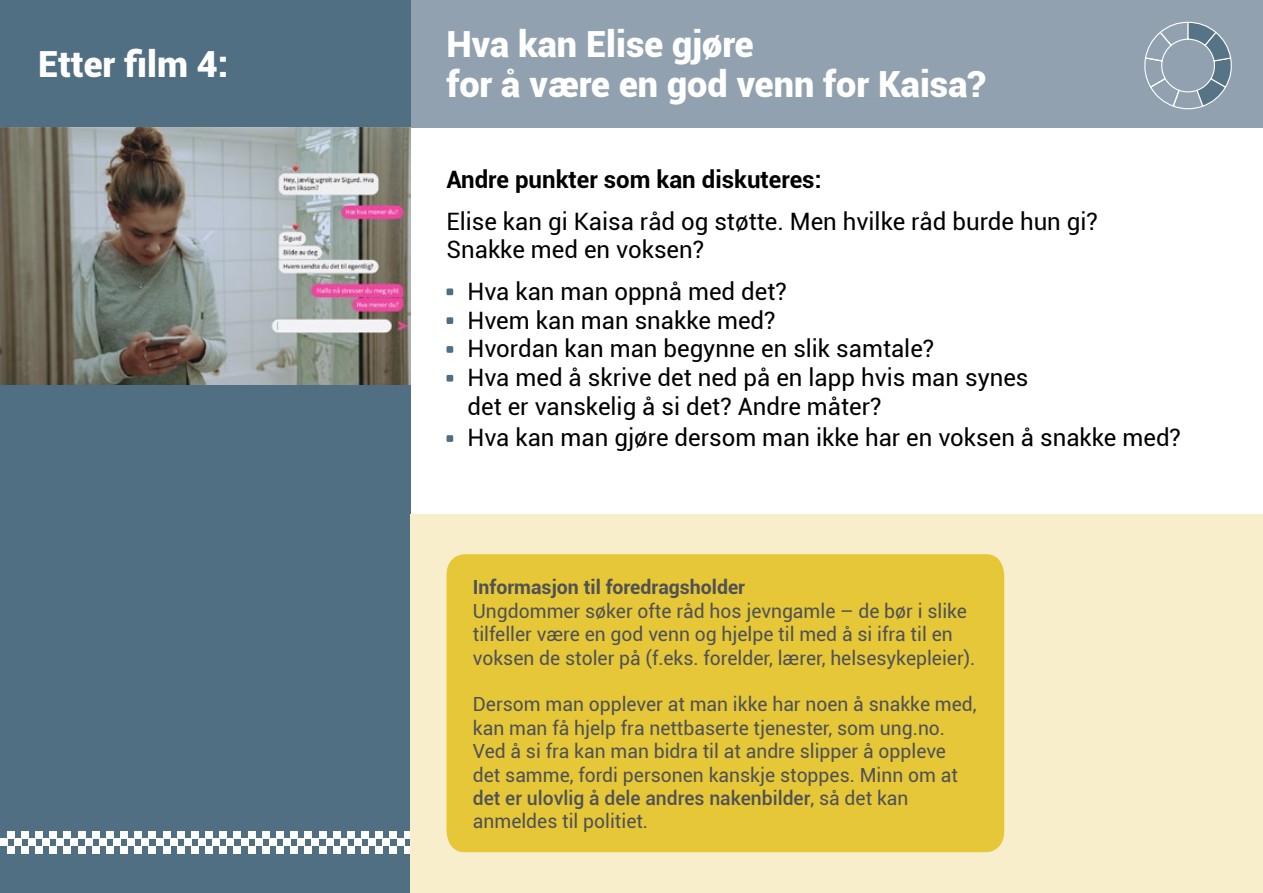
<style>
.page{position:relative;width:1263px;height:893px;background:#fff}
.page>*{position:absolute;margin:0;border:0;box-sizing:border-box;transform-origin:0 0}
.t1{font:900 36px/40.5px "Roboto";color:#fff}
.t2{font:24px/28.8px "Roboto";color:#000}
.t3{font:700 24px "Roboto";color:#000}
.t4{font:19.5px/23.4px "Roboto";color:#4f5155}
.t5{font:700 19.5px "Roboto";color:#4f5155}
.s1{font-weight:500}
</style>
<div class="page">
<div style="left:402px;top:0;width:861px;height:128px;background:#91a1af"></div>
<div style="left:0;top:0;width:410px;height:893px;background:#516f82"></div>
<div style="left:0;top:839px;width:7px;height:7px;background:#fff"></div>
<div style="left:7px;top:832px;width:7px;height:7px;background:#fff"></div>
<div style="left:7px;top:846px;width:7px;height:7px;background:#fff"></div>
<div style="left:14px;top:839px;width:7px;height:7px;background:#fff"></div>
<div style="left:21px;top:832px;width:7px;height:7px;background:#fff"></div>
<div style="left:21px;top:846px;width:7px;height:7px;background:#fff"></div>
<div style="left:28px;top:839px;width:7px;height:7px;background:#fff"></div>
<div style="left:35px;top:832px;width:8px;height:7px;background:#fff"></div>
<div style="left:35px;top:846px;width:8px;height:7px;background:#fff"></div>
<div style="left:43px;top:839px;width:7px;height:7px;background:#fff"></div>
<div style="left:50px;top:832px;width:7px;height:7px;background:#fff"></div>
<div style="left:50px;top:846px;width:7px;height:7px;background:#fff"></div>
<div style="left:57px;top:839px;width:7px;height:7px;background:#fff"></div>
<div style="left:64px;top:832px;width:7px;height:7px;background:#fff"></div>
<div style="left:64px;top:846px;width:7px;height:7px;background:#fff"></div>
<div style="left:71px;top:839px;width:7px;height:7px;background:#fff"></div>
<div style="left:78px;top:832px;width:7px;height:7px;background:#fff"></div>
<div style="left:78px;top:846px;width:7px;height:7px;background:#fff"></div>
<div style="left:85px;top:839px;width:7px;height:7px;background:#fff"></div>
<div style="left:92px;top:832px;width:7px;height:7px;background:#fff"></div>
<div style="left:92px;top:846px;width:7px;height:7px;background:#fff"></div>
<div style="left:99px;top:839px;width:7px;height:7px;background:#fff"></div>
<div style="left:106px;top:832px;width:7px;height:7px;background:#fff"></div>
<div style="left:106px;top:846px;width:7px;height:7px;background:#fff"></div>
<div style="left:113px;top:839px;width:8px;height:7px;background:#fff"></div>
<div style="left:121px;top:832px;width:7px;height:7px;background:#fff"></div>
<div style="left:121px;top:846px;width:7px;height:7px;background:#fff"></div>
<div style="left:128px;top:839px;width:7px;height:7px;background:#fff"></div>
<div style="left:135px;top:832px;width:7px;height:7px;background:#fff"></div>
<div style="left:135px;top:846px;width:7px;height:7px;background:#fff"></div>
<div style="left:142px;top:839px;width:7px;height:7px;background:#fff"></div>
<div style="left:149px;top:832px;width:7px;height:7px;background:#fff"></div>
<div style="left:149px;top:846px;width:7px;height:7px;background:#fff"></div>
<div style="left:156px;top:839px;width:7px;height:7px;background:#fff"></div>
<div style="left:163px;top:832px;width:7px;height:7px;background:#fff"></div>
<div style="left:163px;top:846px;width:7px;height:7px;background:#fff"></div>
<div style="left:170px;top:839px;width:7px;height:7px;background:#fff"></div>
<div style="left:177px;top:832px;width:7px;height:7px;background:#fff"></div>
<div style="left:177px;top:846px;width:7px;height:7px;background:#fff"></div>
<div style="left:184px;top:839px;width:7px;height:7px;background:#fff"></div>
<div style="left:191px;top:832px;width:7px;height:7px;background:#fff"></div>
<div style="left:191px;top:846px;width:7px;height:7px;background:#fff"></div>
<div style="left:198px;top:839px;width:8px;height:7px;background:#fff"></div>
<div style="left:206px;top:832px;width:7px;height:7px;background:#fff"></div>
<div style="left:206px;top:846px;width:7px;height:7px;background:#fff"></div>
<div style="left:213px;top:839px;width:7px;height:7px;background:#fff"></div>
<div style="left:220px;top:832px;width:7px;height:7px;background:#fff"></div>
<div style="left:220px;top:846px;width:7px;height:7px;background:#fff"></div>
<div style="left:227px;top:839px;width:7px;height:7px;background:#fff"></div>
<div style="left:241px;top:839px;width:7px;height:7px;background:#fff"></div>
<div style="left:234px;top:832px;width:7px;height:7px;background:#fff"></div>
<div style="left:234px;top:846px;width:7px;height:7px;background:#fff"></div>
<div style="left:248px;top:832px;width:7px;height:7px;background:#fff"></div>
<div style="left:248px;top:846px;width:7px;height:7px;background:#fff"></div>
<div style="left:255px;top:839px;width:7px;height:7px;background:#fff"></div>
<div style="left:262px;top:832px;width:7px;height:7px;background:#fff"></div>
<div style="left:262px;top:846px;width:7px;height:7px;background:#fff"></div>
<div style="left:269px;top:839px;width:7px;height:7px;background:#fff"></div>
<div style="left:276px;top:832px;width:8px;height:7px;background:#fff"></div>
<div style="left:276px;top:846px;width:8px;height:7px;background:#fff"></div>
<div style="left:284px;top:839px;width:7px;height:7px;background:#fff"></div>
<div style="left:291px;top:832px;width:7px;height:7px;background:#fff"></div>
<div style="left:291px;top:846px;width:7px;height:7px;background:#fff"></div>
<div style="left:298px;top:839px;width:7px;height:7px;background:#fff"></div>
<div style="left:305px;top:832px;width:7px;height:7px;background:#fff"></div>
<div style="left:305px;top:846px;width:7px;height:7px;background:#fff"></div>
<div style="left:312px;top:839px;width:7px;height:7px;background:#fff"></div>
<div style="left:319px;top:832px;width:7px;height:7px;background:#fff"></div>
<div style="left:319px;top:846px;width:7px;height:7px;background:#fff"></div>
<div style="left:326px;top:839px;width:7px;height:7px;background:#fff"></div>
<div style="left:333px;top:832px;width:7px;height:7px;background:#fff"></div>
<div style="left:333px;top:846px;width:7px;height:7px;background:#fff"></div>
<div style="left:340px;top:839px;width:7px;height:7px;background:#fff"></div>
<div style="left:347px;top:832px;width:7px;height:7px;background:#fff"></div>
<div style="left:347px;top:846px;width:7px;height:7px;background:#fff"></div>
<div style="left:354px;top:839px;width:7px;height:7px;background:#fff"></div>
<div style="left:361px;top:832px;width:8px;height:7px;background:#fff"></div>
<div style="left:361px;top:846px;width:8px;height:7px;background:#fff"></div>
<div style="left:369px;top:839px;width:7px;height:7px;background:#fff"></div>
<div style="left:383px;top:839px;width:7px;height:7px;background:#fff"></div>
<div style="left:376px;top:832px;width:7px;height:7px;background:#fff"></div>
<div style="left:376px;top:846px;width:7px;height:7px;background:#fff"></div>
<div style="left:390px;top:832px;width:7px;height:7px;background:#fff"></div>
<div style="left:390px;top:846px;width:7px;height:7px;background:#fff"></div>
<div style="left:397px;top:839px;width:7px;height:7px;background:#fff"></div>
<div style="left:404px;top:832px;width:7px;height:7px;background:#fff"></div>
<div style="left:404px;top:846px;width:7px;height:7px;background:#fff"></div>
<div style="left:411px;top:514px;width:852px;height:379px;background:#f8eecc"></div>
<img style="left:0;top:128px;width:410px;height:256px">
<div style="left:446px;top:554px;width:558px;height:298px;background:#e5c738"></div>
<div style="left:446px;top:288px;width:7px;height:7px;background:#516f82"></div>
<div style="left:446px;top:317px;width:7px;height:7px;background:#516f82"></div>
<div style="left:446px;top:346px;width:7px;height:7px;background:#516f82"></div>
<div style="left:446px;top:375px;width:7px;height:7px;background:#516f82"></div>
<div style="left:446px;top:435px;width:7px;height:7px;background:#516f82"></div>
<svg style="left:1144px;top:21px;width:88px;height:89px"></svg>
<h1 class="t1" style="left:38px;top:42px;width:192px">Etter film 4:</h1>
<h1 class="t1" style="left:446px;top:22px;width:541px">Hva kan Elise gjøre<br>for å være en god venn for Kaisa?</h1>
<p class="t3" style="left:446px;top:163px;width:376px">Andre punkter som kan diskuteres:</p>
<p class="t2" style="left:446px;top:206px;width:653px">Elise kan gi Kaisa råd og støtte. Men hvilke råd burde hun gi?<br>Snakke med en voksen?</p>
<p class="t2" style="left:467px;top:276px;width:562px">Hva kan man oppnå med det?<br>Hvem kan man snakke med?<br>Hvordan kan man begynne en slik samtale?<br>Hva med å skrive det ned på en lapp hvis man synes det er vanskelig å si det? Andre måter?</p>
<p class="t2" style="left:467px;top:423px;width:715px">Hva kan man gjøre dersom man ikke har en voksen å snakke med?</p>
<p class="t5" style="left:473px;top:574px;width:274px">Informasjon til foredragsholder</p>
<p class="t4" style="left:473px;top:598px;width:504px">Ungdommer søker ofte råd hos jevngamle – de bør i slike tilfeller være en god venn og hjelpe til med å si ifra til en voksen de stoler på (f.eks. forelder, lærer, helsesykepleier).</p>
<p class="t4" style="left:473px;top:692px;width:505px">Dersom man opplever at man ikke har noen å snakke med, kan man få hjelp fra nettbaserte tjenester, som ung.no.<br>Ved å si fra kan man bidra til at andre slipper å oppleve det samme, fordi personen kanskje stoppes. Minn om at <span class="s1">det er ulovlig å dele andres nakenbilder</span>, så det kan anmeldes til politiet.</p>
</div>
